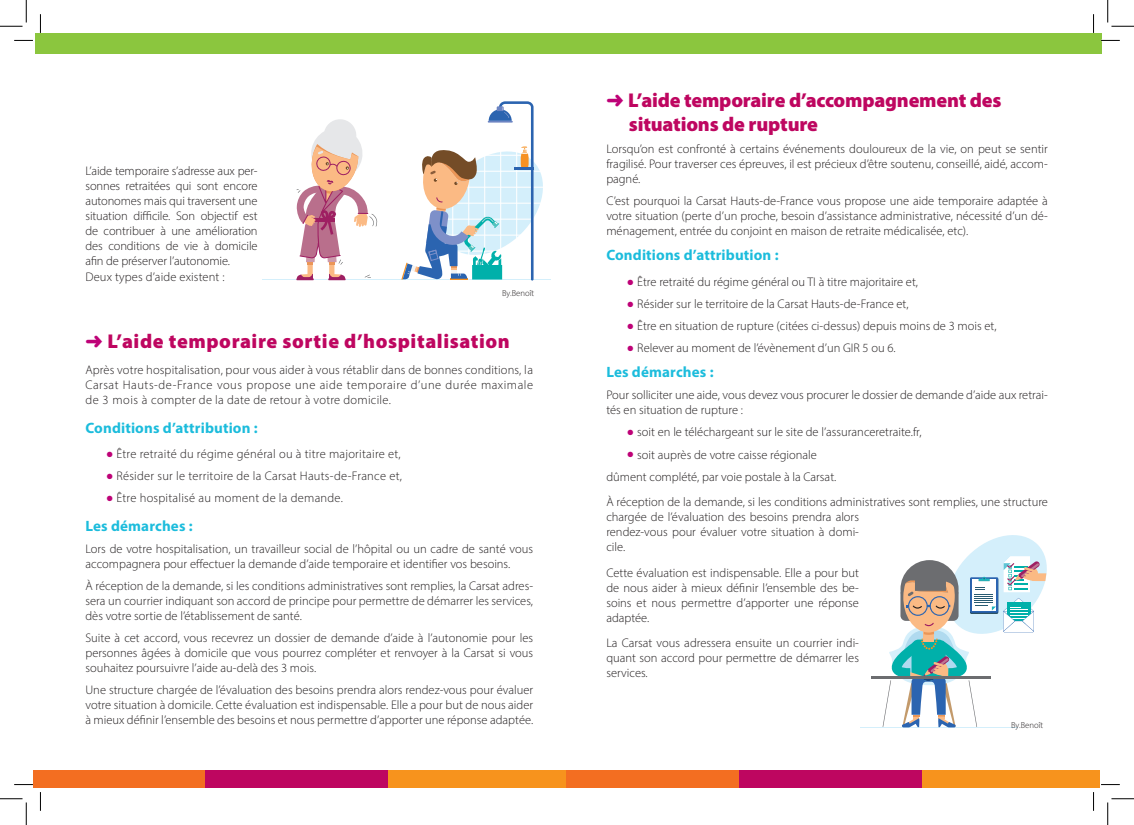
<style>
.page{position:relative;width:1134px;height:825px;background:#fff}
.page>*{position:absolute;margin:0;border:0;box-sizing:border-box;transform-origin:0 0}
.t1{font:900 20px "Myriad Pro";letter-spacing:-.01em;color:#be0660}
.t2{font:900 20px "Myriad Pro";letter-spacing:.03em;color:#be0660}
.t3{font:700 15px "Myriad Pro";letter-spacing:.01em;color:#1cbcdc}
.t4{font:300 12.5px/15px "Myriad Pro";color:#231f20;text-align:justify}
.t5{font:300 12.5px "Myriad Pro";letter-spacing:.02em;color:#231f20}
.t6{font:300 8.75px "Myriad Pro";color:#231f20}
.s1{color:#be0277}
</style>
<div class="page">
<hr style="left:860px;top:727px;width:157px;height:1px;background:#d4effb">
<hr style="left:870px;top:676px;width:120px;height:2px;background:#6c6d70">
<svg style="left:882px;top:535px;width:165px;height:192px"></svg>
<hr style="left:262px;top:280px;width:288px;height:1px;background:#d4effb">
<svg style="left:401px;top:101px;width:149px;height:180px"></svg>
<svg style="left:296px;top:119px;width:82px;height:161px"></svg>
<div style="left:566px;top:770px;width:172px;height:18px;background:#f36e21"></div>
<div style="left:33px;top:770px;width:172px;height:18px;background:#f36e21"></div>
<div style="left:35px;top:33px;width:1066px;height:21px;background:#8bc63e"></div>
<div style="left:921px;top:770px;width:178px;height:18px;background:#f7931d"></div>
<div style="left:387px;top:770px;width:179px;height:18px;background:#f7931d"></div>
<div style="left:738px;top:770px;width:183px;height:18px;background:#be0660"></div>
<div style="left:205px;top:770px;width:182px;height:18px;background:#be0660"></div>
<svg style="left:14px;top:40px;width:19px;height:1px"></svg>
<svg style="left:1101px;top:40px;width:18px;height:1px"></svg>
<svg style="left:14px;top:784px;width:19px;height:1px"></svg>
<svg style="left:1101px;top:784px;width:18px;height:1px"></svg>
<svg style="left:40px;top:14px;width:1px;height:19px"></svg>
<svg style="left:40px;top:792px;width:1px;height:19px"></svg>
<svg style="left:1093px;top:14px;width:1px;height:19px"></svg>
<svg style="left:1093px;top:792px;width:1px;height:19px"></svg>
<svg style="left:0;top:0;width:27px;height:27px"></svg>
<svg style="left:0;top:798px;width:27px;height:27px"></svg>
<svg style="left:1107px;top:0;width:26px;height:27px"></svg>
<svg style="left:1107px;top:798px;width:26px;height:27px"></svg>
<p class="t4" style="left:85px;top:163px;width:174px">L’aide temporaire s’adresse aux per&shy;sonnes retraitées qui sont encore autonomes mais qui traversent une situation difficile. Son objectif est de contribuer à une amélioration des conditions de vie à domicile afin de préserver l’autonomie.</p>
<p class="t4" style="left:85px;top:269px;width:141px">Deux types d’aide existent :</p>
<p class="t6" style="left:502px;top:288px;width:34px">By.Benoît</p>
<p class="t2" style="left:85px;top:328px;width:426px"><span class="s1">➜</span> L’aide temporaire sortie d’hospitalisation</p>
<p class="t4" style="left:85px;top:362px;width:449px">Après votre hospitalisation, pour vous aider à vous rétablir dans de bonnes conditions, la Carsat Hauts-de-France vous propose une aide temporaire d’une durée maximale de 3 mois à compter de la date de retour à votre domicile.</p>
<p class="t3" style="left:85px;top:418px;width:174px">Conditions d’attribution :</p>
<p class="t5" style="left:107px;top:447px;width:295px"><span class="s1">●</span> Être retraité du régime général ou à titre majoritaire et,</p>
<p class="t5" style="left:107px;top:469px;width:297px"><span class="s1">●</span> Résider sur le territoire de la Carsat Hauts-de-France et,</p>
<p class="t5" style="left:107px;top:491px;width:238px"><span class="s1">●</span> Être hospitalisé au moment de la demande.</p>
<p class="t3" style="left:85px;top:516px;width:109px">Les démarches :</p>
<p class="t4" style="left:85px;top:541px;width:449px">Lors de votre hospitalisation, un travailleur social de l’hôpital ou un cadre de santé vous accompagnera pour effectuer la demande d’aide temporaire et identifier vos besoins.</p>
<p class="t4" style="left:85px;top:578px;width:449px">À réception de la demande, si les conditions administratives sont remplies, la Carsat adres&shy;sera un courrier indiquant son accord de principe pour permettre de démarrer les services, dès votre sortie de l’établissement de santé.</p>
<p class="t4" style="left:85px;top:630px;width:449px">Suite à cet accord, vous recevrez un dossier de demande d’aide à l’autonomie pour les personnes âgées à domicile que vous pourrez compléter et renvoyer à la Carsat si vous souhaitez poursuivre l’aide au-delà des 3 mois.</p>
<p class="t4" style="left:85px;top:683px;width:449px">Une structure chargée de l’évaluation des besoins prendra alors rendez-vous pour évaluer votre situation à domicile. Cette évaluation est indispensable. Elle a pour but de nous aider à mieux définir l’ensemble des besoins et nous permettre d’apporter une réponse adaptée.</p>
<p class="t1" style="left:606px;top:87px;width:396px"><span class="s1">➜</span> L’aide temporaire d’accompagnement des</p>
<p class="t1" style="left:628px;top:111px;width:190px">situations de rupture</p>
<p class="t4" style="left:606px;top:141px;width:443px">Lorsqu’on est confronté à certains événements douloureux de la vie, on peut se sentir fragilisé. Pour traverser ces épreuves, il est précieux d’être soutenu, conseillé, aidé, accom&shy;pagné.</p>
<p class="t4" style="left:606px;top:193px;width:443px">C’est pourquoi la Carsat Hauts-de-France vous propose une aide temporaire adaptée à votre situation (perte d’un proche, besoin d’assistance administrative, nécessité d’un dé&shy;ménagement, entrée du conjoint en maison de retraite médicalisée, etc).</p>
<p class="t3" style="left:606px;top:245px;width:174px">Conditions d’attribution :</p>
<p class="t4" style="left:627px;top:274px;width:292px"><span class="s1">●</span> Être retraité du régime général ou TI à titre majoritaire et,</p>
<p class="t4" style="left:627px;top:296px;width:282px"><span class="s1">●</span> Résider sur le territoire de la Carsat Hauts-de-France et,</p>
<p class="t4" style="left:627px;top:318px;width:370px"><span class="s1">●</span> Être en situation de rupture (citées ci-dessus) depuis moins de 3 mois et,</p>
<p class="t4" style="left:627px;top:340px;width:269px"><span class="s1">●</span> Relever au moment de l’évènement d’un GIR 5 ou 6.</p>
<p class="t3" style="left:606px;top:362px;width:109px">Les démarches :</p>
<p class="t4" style="left:606px;top:388px;width:443px">Pour solliciter une aide, vous devez vous procurer le dossier de demande d’aide aux retrai&shy;tés en situation de rupture :</p>
<p class="t4" style="left:627px;top:425px;width:295px"><span class="s1">●</span> soit en le téléchargeant sur le site de l’assuranceretraite.fr,</p>
<p class="t4" style="left:627px;top:447px;width:191px"><span class="s1">●</span> soit auprès de votre caisse régionale</p>
<p class="t4" style="left:606px;top:469px;width:231px">dûment complété, par voie postale à la Carsat.</p>
<p class="t4" style="left:606px;top:494px;width:443px;text-align:left">À réception de la demande, si les conditions administratives sont remplies, une structure chargée de l’évaluation des besoins prendra alors<br>rendez-vous pour évaluer votre situation à domi-<br>cile.</p>
<p class="t4" style="left:606px;top:565px;width:254px">Cette évaluation est indispensable. Elle a pour but de nous aider à mieux définir l’ensemble des be&shy;soins et nous permettre d’apporter une réponse adaptée.</p>
<p class="t4" style="left:606px;top:636px;width:254px">La Carsat vous adressera ensuite un courrier indi&shy;quant son accord pour permettre de démarrer les services.</p>
<p class="t6" style="left:1010px;top:720px;width:34px">By.Benoît</p>
</div>
